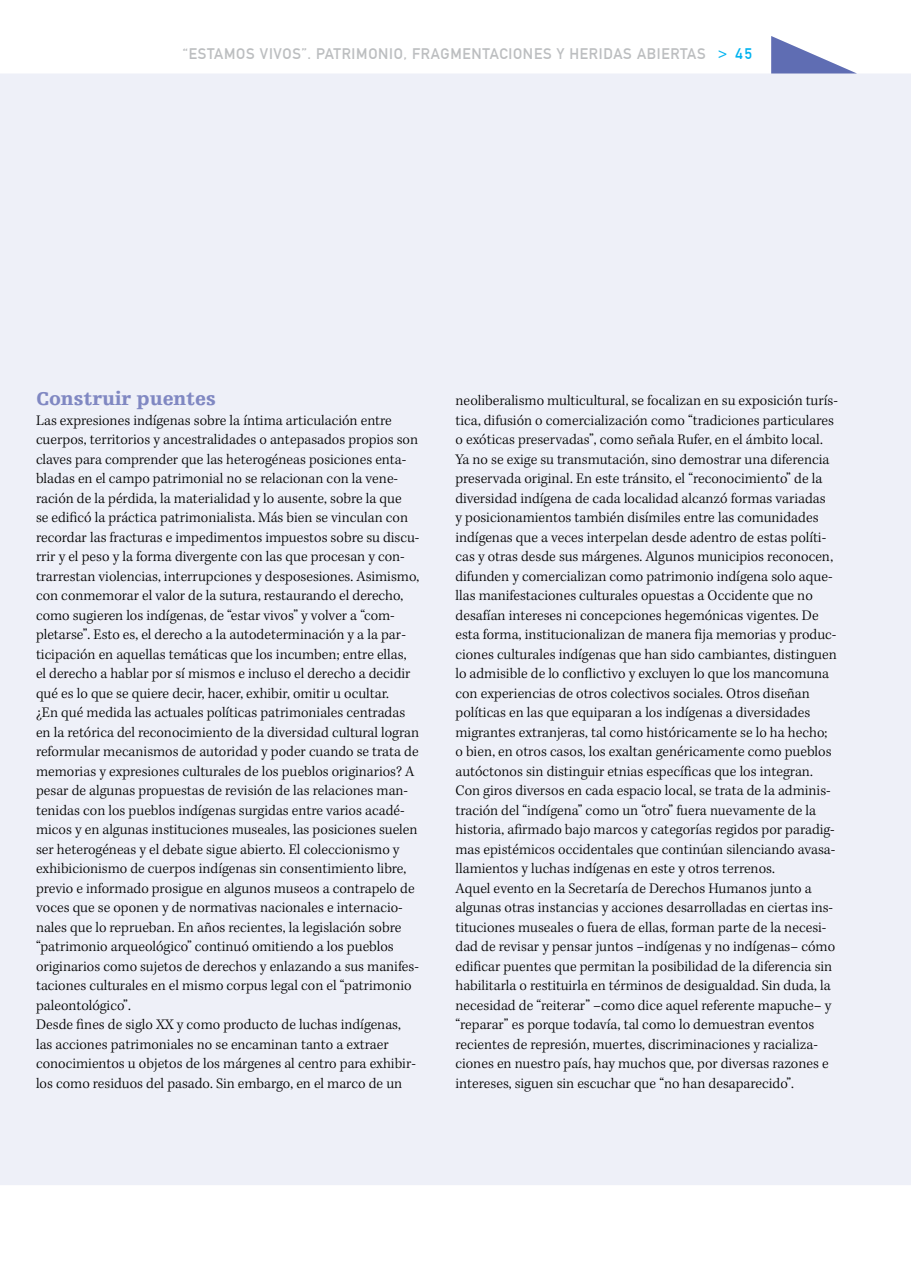
<style>
.page{position:relative;width:911px;height:1263px;background:#fff}
.page>*{position:absolute;margin:0;border:0;box-sizing:border-box;transform-origin:0 0}
.t1{font:900 19.5px "Egyptienne F";color:#8088c2}
.t2{font:300 15px/19.5px "Kepler Std";color:#000}
.t3{font:15px "DIN1451 Mittelschrift";letter-spacing:.05em;color:#bcbec0}
.s1{color:#00b3f0}
</style>
<div class="page">
<div style="left:0;top:74px;width:911px;height:1111px;background:#eef0f8"></div>
<svg style="left:771px;top:36px;width:86px;height:38px"></svg>
<p class="t3" style="left:183px;top:45px;width:571px">“ESTAMOS VIVOS”. PATRIMONIO, FRAGMENTACIONES Y HERIDAS ABIERTAS <span class="s1">&gt; 45</span></p>
<h1 class="t1" style="left:36px;top:388px;width:181px">Construir puentes</h1>
<p class="t2" style="left:36px;top:411px;width:385px">Las expresiones indígenas sobre la íntima articulación entre cuerpos, territorios y ancestralidades o antepasados propios son claves para comprender que las heterogéneas posiciones enta&shy;bladas en el campo patrimonial no se relacionan con la vene&shy;ración de la pérdida, la materialidad y lo ausente, sobre la que<br>se edificó la práctica patrimonialista. Más bien se vinculan con recordar las fracturas e impedimentos impuestos sobre su discu&shy;rrir y el peso y la forma divergente con las que procesan y con&shy;trarrestan violencias, interrupciones y desposesiones. Asimismo, con conmemorar el valor de la sutura, restaurando el derecho, como sugieren los indígenas, de “estar vivos” y volver a “com&shy;pletarse”. Esto es, el derecho a la autodeterminación y a la par&shy;ticipación en aquellas temáticas que los incumben; entre ellas, el derecho a hablar por sí mismos e incluso el derecho a decidir qué es lo que se quiere decir, hacer, exhibir, omitir u ocultar.<br>¿En qué medida las actuales políticas patrimoniales centradas en la retórica del reconocimiento de la diversidad cultural logran reformular mecanismos de autoridad y poder cuando se trata de memorias y expresiones culturales de los pueblos originarios? A pesar de algunas propuestas de revisión de las relaciones man&shy;tenidas con los pueblos indígenas surgidas entre varios acadé&shy;micos y en algunas instituciones museales, las posiciones suelen ser heterogéneas y el debate sigue abierto. El coleccionismo y exhibicionismo de cuerpos indígenas sin consentimiento libre, previo e informado prosigue en algunos museos a contrapelo de voces que se oponen y de normativas nacionales e internacio&shy;nales que lo reprueban. En años recientes, la legislación sobre “patrimonio arqueológico” continuó omitiendo a los pueblos originarios como sujetos de derechos y enlazando a sus manifes&shy;taciones culturales en el mismo corpus legal con el “patrimonio paleontológico”.<br>Desde fines de siglo XX y como producto de luchas indígenas, las acciones patrimoniales no se encaminan tanto a extraer conocimientos u objetos de los márgenes al centro para exhibir&shy;los como residuos del pasado. Sin embargo, en el marco de un</p>
<p class="t2" style="left:455px;top:391px;width:384px">neoliberalismo multicultural, se focalizan en su exposición turís&shy;tica, difusión o comercialización como “tradiciones particulares o exóticas preservadas”, como señala Rufer, en el ámbito local.<br>Ya no se exige su transmutación, sino demostrar una diferencia preservada original. En este tránsito, el “reconocimiento” de la diversidad indígena de cada localidad alcanzó formas variadas<br>y posicionamientos también disímiles entre las comunidades indígenas que a veces interpelan desde adentro de estas políti&shy;cas y otras desde sus márgenes. Algunos municipios reconocen, difunden y comercializan como patrimonio indígena solo aque&shy;llas manifestaciones culturales opuestas a Occidente que no desafían intereses ni concepciones hegemónicas vigentes. De esta forma, institucionalizan de manera fija memorias y produc&shy;ciones culturales indígenas que han sido cambiantes, distinguen lo admisible de lo conflictivo y excluyen lo que los mancomuna con experiencias de otros colectivos sociales. Otros diseñan políticas en las que equiparan a los indígenas a diversidades migrantes extranjeras, tal como históricamente se lo ha hecho; o bien, en otros casos, los exaltan genéricamente como pueblos autóctonos sin distinguir etnias específicas que los integran.<br>Con giros diversos en cada espacio local, se trata de la adminis&shy;tración del “indígena” como un “otro” fuera nuevamente de la historia, afirmado bajo marcos y categorías regidos por paradig&shy;mas epistémicos occidentales que continúan silenciando avasa&shy;llamientos y luchas indígenas en este y otros terrenos.<br>Aquel evento en la Secretaría de Derechos Humanos junto a algunas otras instancias y acciones desarrolladas en ciertas ins&shy;tituciones museales o fuera de ellas, forman parte de la necesi&shy;dad de revisar y pensar juntos –indígenas y no indígenas– cómo edificar puentes que permitan la posibilidad de la diferencia sin habilitarla o restituirla en términos de desigualdad. Sin duda, la necesidad de “reiterar” –como dice aquel referente mapuche– y “reparar” es porque todavía, tal como lo demuestran eventos recientes de represión, muertes, discriminaciones y racializa&shy;ciones en nuestro país, hay muchos que, por diversas razones e intereses, siguen sin escuchar que “no han desaparecido”.</p>
</div>
